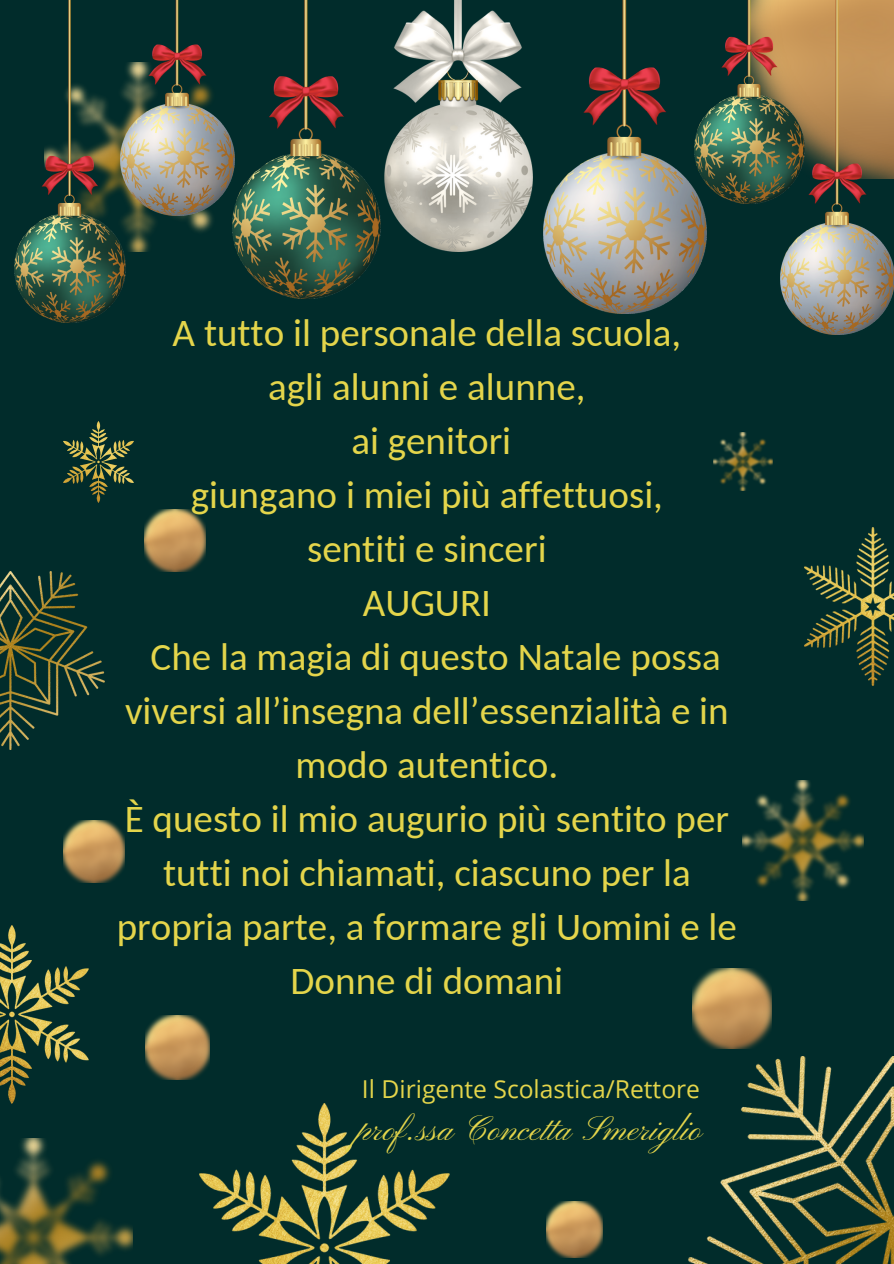
<style>
.page{position:relative;width:894px;height:1264px;background:#fff}
.page>*{position:absolute;margin:0;border:0;box-sizing:border-box;transform-origin:0 0}
.t1{font:39px/54px "Carlito";color:#e4d54b;text-align:center}
.t2{font:34.8px "Pinyon Script";color:#e4d54b}
.t3{font:24.6px "Open Sans";color:#e4d54b}
</style>
<div class="page">
<div style="left:0;top:0;width:893px;height:1263px;background:#012c2b"></div>
<img style="left:543px;top:0;width:163px;height:313px">
<img style="left:234px;top:0;width:146px;height:298px">
<img style="left:384px;top:1px;width:148px;height:251px">
<img style="left:125px;top:215px;width:109px;height:37px">
<img style="left:125px;top:0;width:109px;height:215px">
<img style="left:15px;top:0;width:110px;height:322px">
<img style="left:693px;top:0;width:87px;height:203px">
<img style="left:780px;top:0;width:113px;height:335px">
<img style="left:0;top:925px;width:89px;height:178px">
<img style="left:688px;top:1056px;width:205px;height:207px">
<img style="left:804px;top:527px;width:89px;height:158px">
<img style="left:199px;top:1103px;width:250px;height:160px">
<img style="left:64px;top:421px;width:69px;height:81px">
<img style="left:713px;top:433px;width:59px;height:57px">
<img style="left:742px;top:780px;width:121px;height:120px">
<img style="left:0;top:1138px;width:133px;height:125px">
<img style="left:0;top:572px;width:104px;height:177px">
<img style="left:546px;top:1201px;width:56px;height:56px">
<img style="left:692px;top:968px;width:79px;height:79px">
<img style="left:144px;top:510px;width:61px;height:61px">
<img style="left:64px;top:820px;width:60px;height:62px">
<img style="left:145px;top:1015px;width:64px;height:64px">
<p class="t1" style="left:172px;top:309px;width:510px">A tutto il personale della scuola,</p>
<p class="t1" style="left:268px;top:363px;width:318px">agli alunni e alunne,</p>
<p class="t1" style="left:351px;top:417px;width:161px">ai genitori</p>
<p class="t1" style="left:191px;top:471px;width:473px">giungano i miei più affettuosi,</p>
<p class="t1" style="left:307px;top:525px;width:241px">sentiti e sinceri</p>
<p class="t1" style="left:362px;top:579px;width:130px">AUGURI</p>
<p class="t1" style="left:125px;top:633px;width:605px">Che la magia di questo Natale possa viversi all’insegna dell’essenzialità e in modo autentico.</p>
<p class="t1" style="left:117px;top:795px;width:621px">È questo il mio augurio più sentito per tutti noi chiamati, ciascuno per la propria parte, a formare gli Uomini e le<br>Donne di domani</p>
<p class="t3" style="left:362px;top:1071px;width:339px">Il Dirigente Scolastica/Rettore</p>
<p class="t2" style="left:358px;top:1109px;width:346px">prof.ssa Concet a Smeriglio</p>
</div>
